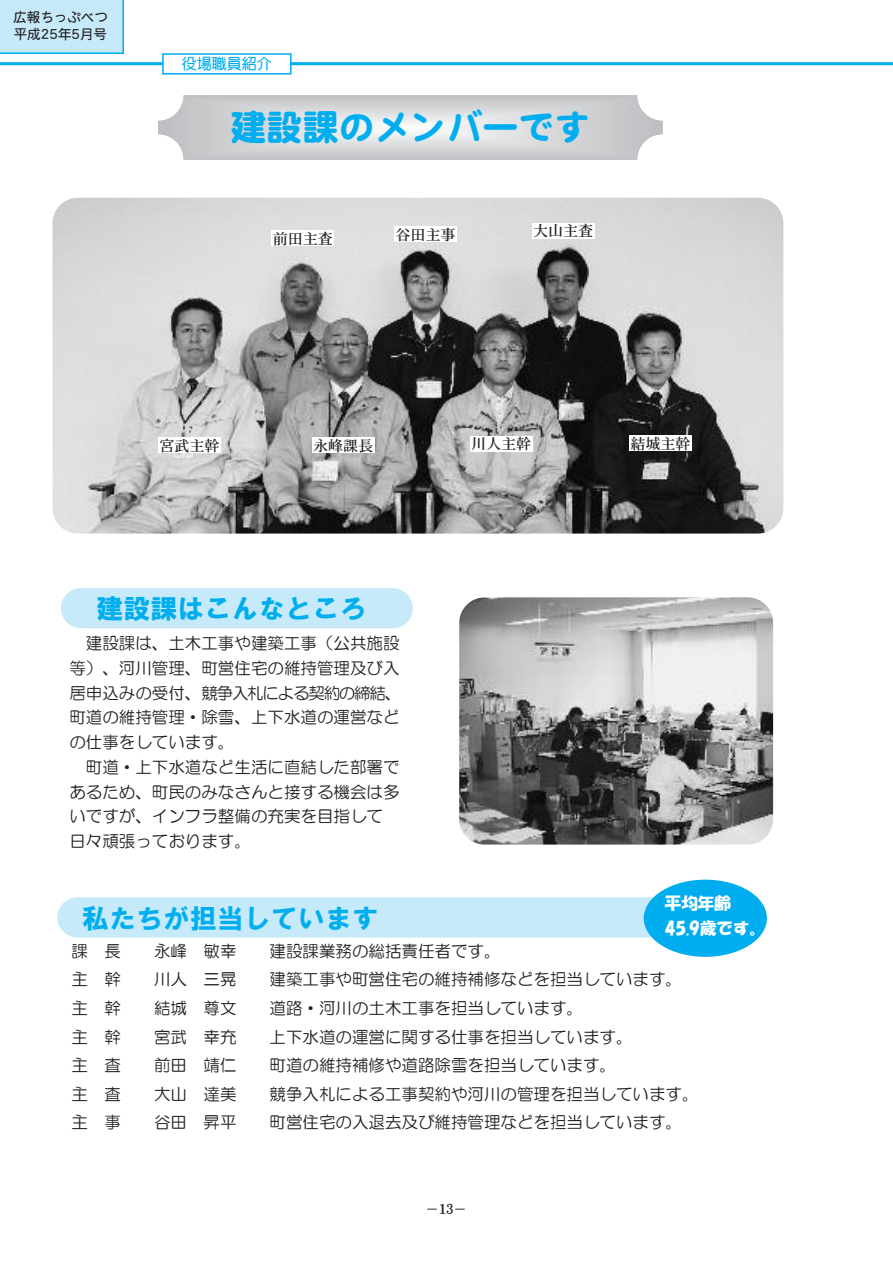
<style>
.page{position:relative;width:893px;height:1263px;background:#fff}
.page>*{position:absolute;margin:0;border:0;box-sizing:border-box;transform-origin:0 0}
.t1{font:36px "DF Maru Gothic SB WIN RKSJ H";color:#00aeef}
.t2{font:27px "HGS Soei Kakugothic UB";color:#00aeef}
.t3{font:16.5px/24.8px "HG Maru Gothic MPRO";color:#231f20;text-align:justify}
.t4{font:16.5px/24.8px "HGS Soei Kakupoptai";color:#fff}
.t5{font:15px "DFHS Mincho W5 WIN RKSJ H";color:#231f20}
.t6{font:15px "DF Maru Gothic Bd WIN RKSJ H";color:#00aeef}
.t7{font:13.5px/17.7px "DFHS Maru Gothic W4 WINP RKSJ H";color:#231f20}
.t8{font:13.5px "DF Kai Sho Bd WINP RKSJ H";color:#231f20}
</style>
<div class="page">
<div style="left:61px;top:588px;width:352px;height:40px;background:#c6eafa;border-radius:20px"></div>
<div style="left:57px;top:897px;width:695px;height:40px;background:#c6eafa;border-radius:20px"></div>
<svg style="left:158px;top:95px;width:505px;height:65px;background:#d5d6d8"></svg>
<img style="left:52px;top:198px;width:731px;height:336px;border-radius:26px">
<div style="left:312px;top:437px;width:62px;height:16px;background:#fff"></div>
<div style="left:470px;top:436px;width:62px;height:16px;background:#fff"></div>
<div style="left:629px;top:435px;width:63px;height:16px;background:#fff"></div>
<div style="left:158px;top:437px;width:63px;height:16px;background:#fff"></div>
<div style="left:272px;top:230px;width:62px;height:16px;background:#fff"></div>
<div style="left:394px;top:226px;width:63px;height:16px;background:#fff"></div>
<div style="left:532px;top:223px;width:62px;height:16px;background:#fff"></div>
<img style="left:459px;top:597px;width:314px;height:247px;border-radius:26px">
<div style="left:644px;top:880px;width:123px;height:77px;background:#00aeef;border-radius:50%"></div>
<div style="left:0;top:0;width:124px;height:54px;background:#c6eafa"></div>
<hr style="left:0;top:62px;width:893px;height:3px;background:#00aeef">
<div style="left:164px;top:55px;width:126px;height:18px;background:#fff"></div>
<div style="left:162px;top:53px;width:130px;height:22px;border:2px solid #00aeef"></div>
<p class="t7" style="left:13px;top:8px;width:96px">広報ちっぷべつ平成25年5月号</p>
<p class="t6" style="left:182px;top:56px;width:92px">役場職員紹介</p>
<h1 class="t1" style="left:230px;top:109px;width:362px">建設課のメンバーです</h1>
<p class="t5" style="left:273px;top:231px;width:61px">前田主査</p>
<p class="t5" style="left:396px;top:227px;width:61px">谷田主事</p>
<p class="t5" style="left:533px;top:223px;width:61px">大山主査</p>
<p class="t5" style="left:160px;top:438px;width:61px">宮武主幹</p>
<p class="t5" style="left:313px;top:438px;width:61px">永峰課長</p>
<p class="t5" style="left:471px;top:436px;width:61px">川人主幹</p>
<p class="t5" style="left:630px;top:436px;width:61px">結城主幹</p>
<h2 class="t2" style="left:96px;top:594px;width:271px">建設課はこんなところ</h2>
<p class="t3" style="left:69px;top:631px;width:333px;text-indent:17px">建設課は、土木工事や建築工事（公共施設等）、河川管理、町営住宅の維持管理及び入居申込みの受付、競争入札による契約の締結、町道の維持管理・除雪、上下水道の運営などの仕事をしています。</p>
<p class="t3" style="left:69px;top:754px;width:332px;text-align:left;text-indent:16px">町道・上下水道など生活に直結した部署であるため、町民のみなさんと接する機会は多いですが、インフラ整備の充実を目指して日々頑張っております。</p>
<p class="t4" style="left:665px;top:891px;width:103px">平均年齢<br>45.9歳です。</p>
<h2 class="t2" style="left:82px;top:905px;width:298px">私たちが担当しています</h2>
<p class="t3" style="left:72px;top:939px;width:51px">課 長</p>
<p class="t3" style="left:154px;top:939px;width:84px">永峰 敏幸</p>
<p class="t3" style="left:270px;top:939px;width:232px">建設課業務の総括責任者です。</p>
<p class="t3" style="left:72px;top:967px;width:51px">主 幹</p>
<p class="t3" style="left:154px;top:967px;width:84px">川人 三晃</p>
<p class="t3" style="left:270px;top:967px;width:414px">建築工事や町営住宅の維持補修などを担当しています。</p>
<p class="t3" style="left:72px;top:996px;width:51px">主 幹</p>
<p class="t3" style="left:154px;top:996px;width:84px">結城 尊文</p>
<p class="t3" style="left:270px;top:996px;width:315px">道路・河川の土木工事を担当しています。</p>
<p class="t3" style="left:72px;top:1024px;width:51px">主 幹</p>
<p class="t3" style="left:154px;top:1024px;width:84px">宮武 幸充</p>
<p class="t3" style="left:270px;top:1024px;width:364px">上下水道の運営に関する仕事を担当しています。</p>
<p class="t3" style="left:72px;top:1053px;width:51px">主 査</p>
<p class="t3" style="left:154px;top:1053px;width:84px">前田 靖仁</p>
<p class="t3" style="left:270px;top:1053px;width:348px">町道の維持補修や道路除雪を担当しています。</p>
<p class="t3" style="left:72px;top:1081px;width:51px">主 査</p>
<p class="t3" style="left:154px;top:1081px;width:84px">大山 達美</p>
<p class="t3" style="left:270px;top:1081px;width:430px">競争入札による工事契約や河川の管理を担当しています。</p>
<p class="t3" style="left:72px;top:1110px;width:51px">主 事</p>
<p class="t3" style="left:154px;top:1110px;width:84px">谷田 昇平</p>
<p class="t3" style="left:270px;top:1110px;width:414px">町営住宅の入退去及び維持管理などを担当しています。</p>
<p class="t8" style="left:426px;top:1202px;width:43px">－13－</p>
</div>
